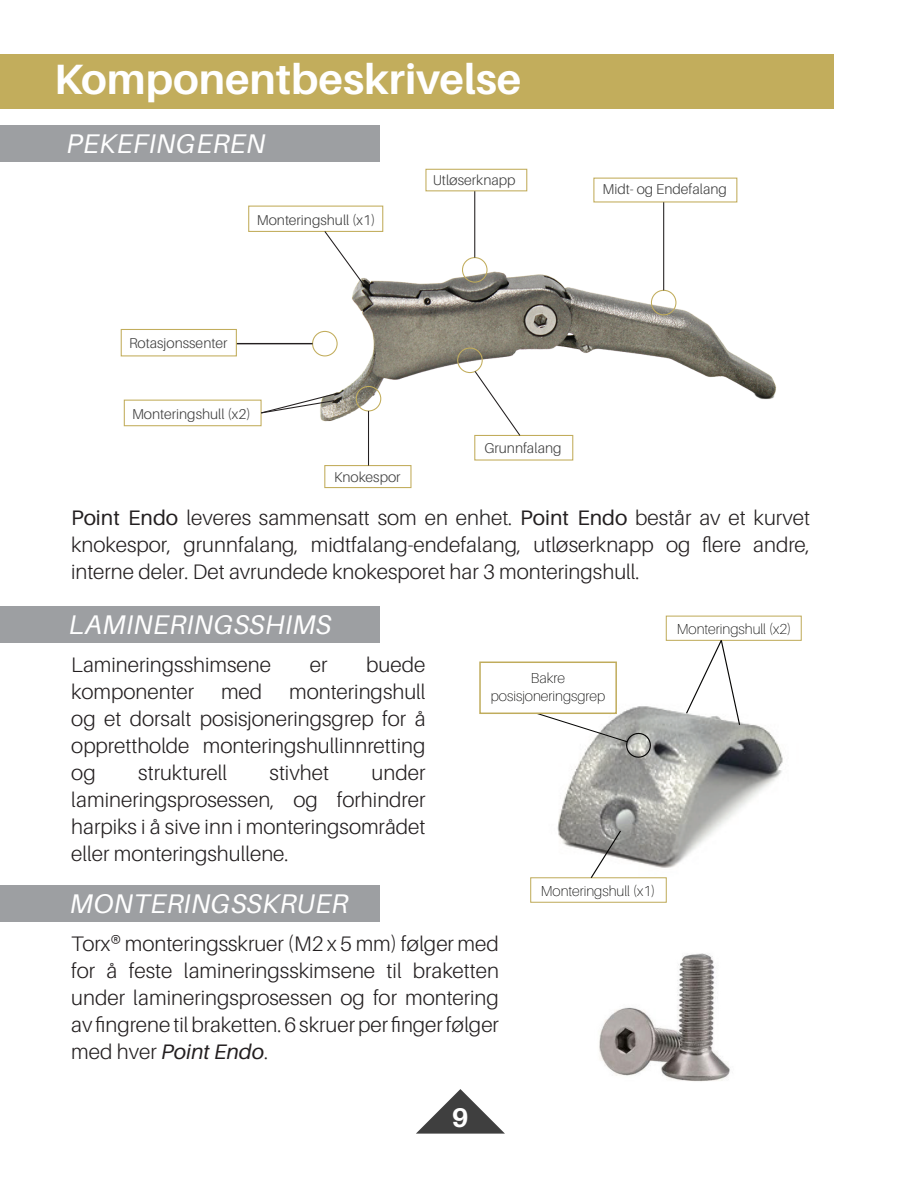
<style>
.page{position:relative;width:918px;height:1188px;background:#fff}
.page>*{position:absolute;margin:0;border:0;box-sizing:border-box;transform-origin:0 0}
.regular_paragraph{font:700 42.45px "Aileron";color:#fff}
.t1{font:italic 27px "Aileron";letter-spacing:.01em;color:#fff}
.Paragraph_Style_1{font:700 27px "Aileron";color:#fff}
.t2{font:300 21px/27px "Aileron";color:#231f20;text-align:justify}
.t3{font:100 14.4px/17.2px "Aileron";color:#050504;text-align:center}
.t4{font:300 14.25px "Aileron";color:#3f3f3f}
.s1{font-weight:400}
.s2{font-weight:400;font-style:italic}
</style>
<div class="page">
<div style="left:0;top:885px;width:379px;height:37px;background:#9d9fa2"></div>
<div style="left:0;top:606px;width:379px;height:36px;background:#9d9fa2"></div>
<div style="left:0;top:125px;width:379px;height:37px;background:#9d9fa2"></div>
<div style="left:0;top:54px;width:833px;height:54px;background:#c2ad5c"></div>
<svg style="left:416px;top:1089px;width:89px;height:45px"></svg>
<img style="left:599px;top:953px;width:131px;height:129px">
<img style="left:557px;top:706px;width:226px;height:162px">
<svg style="left:537px;top:712px;width:115px;height:47px"></svg>
<div style="left:479px;top:662px;width:138px;height:52px;border:2px solid #c0ac5c"></div>
<div style="left:666px;top:616px;width:136px;height:25px;border:1px solid #c0ac5c"></div>
<svg style="left:685px;top:639px;width:56px;height:87px"></svg>
<div style="left:530px;top:877px;width:137px;height:26px;border:1px solid #c0ac5c"></div>
<svg style="left:590px;top:829px;width:32px;height:50px"></svg>
<img style="left:310px;top:255px;width:467px;height:178px">
<div style="left:312px;top:331px;width:26px;height:25px;border:1px solid #c2ad5c;border-radius:50%"></div>
<div style="left:462px;top:257px;width:26px;height:26px;border:1px solid #c2ad5c;border-radius:50%"></div>
<div style="left:457px;top:348px;width:26px;height:25px;border:1px solid #c2ad5c;border-radius:50%"></div>
<div style="left:651px;top:290px;width:25px;height:25px;border:1px solid #c2ad5c;border-radius:50%"></div>
<hr style="left:236px;top:343px;width:77px;height:1px;background:#231f20">
<div style="left:121px;top:329px;width:116px;height:27px;border:1px solid #c2ad5c"></div>
<div style="left:425px;top:169px;width:102px;height:22px;border:1px solid #c2ad5c"></div>
<div style="left:324px;top:465px;width:88px;height:23px;border:1px solid #c2ad5c"></div>
<div style="left:593px;top:178px;width:144px;height:25px;border:1px solid #c2ad5c"></div>
<div style="left:474px;top:435px;width:99px;height:26px;border:1px solid #c2ad5c"></div>
<div style="left:124px;top:400px;width:138px;height:26px;border:1px solid #c2ad5c"></div>
<div style="left:248px;top:206px;width:135px;height:26px;border:1px solid #c2ad5c"></div>
<svg style="left:474px;top:370px;width:47px;height:67px"></svg>
<hr style="left:663px;top:202px;width:1px;height:88px;background:#231f20">
<svg style="left:260px;top:392px;width:78px;height:22px"></svg>
<div style="left:356px;top:386px;width:25px;height:25px;border:1px solid #c2ad5c;border-radius:50%"></div>
<hr style="left:368px;top:411px;width:1px;height:55px;background:#231f20">
<svg style="left:323px;top:230px;width:42px;height:57px"></svg>
<hr style="left:474px;top:191px;width:1px;height:67px;background:#231f20">
<p class="regular_paragraph" style="left:54px;top:56px;width:469px">Komponentbeskrivelse</p>
<p class="t1" style="left:67px;top:129px;width:200px">PEKEFINGEREN</p>
<p class="t4" style="left:257px;top:212px;width:120px">Monteringshull (x1)</p>
<p class="t4" style="left:433px;top:172px;width:84px">Utløserknapp</p>
<p class="t4" style="left:603px;top:182px;width:126px">Midt- og Endefalang</p>
<p class="t4" style="left:129px;top:335px;width:100px">Rotasjonssenter</p>
<p class="t4" style="left:132px;top:406px;width:120px">Monteringshull (x2)</p>
<p class="t4" style="left:334px;top:469px;width:68px">Knokespor</p>
<p class="t4" style="left:485px;top:440px;width:79px">Grunnfalang</p>
<p class="t2" style="left:71px;top:505px;width:740px"><span class="s1">Point Endo</span> leveres sammensatt som en enhet. <span class="s1">Point Endo</span> består av et kurvet knokespor, grunnfalang, midtfalang-endefalang, utløserknapp og flere andre, interne deler. Det avrundede knokesporet har 3 monteringshull.</p>
<p class="t1" style="left:69px;top:610px;width:264px">LAMINERINGSSHIMS</p>
<p class="t2" style="left:71px;top:651px;width:201px">Lamineringsshimsene</p>
<p class="t2" style="left:310px;top:651px;width:19px">er</p>
<p class="t2" style="left:366px;top:651px;width:61px">buede</p>
<p class="t2" style="left:71px;top:678px;width:124px">komponenter</p>
<p class="t2" style="left:221px;top:678px;width:43px">med</p>
<p class="t2" style="left:71px;top:678px;width:356px;text-indent:218px">monteringshull og et dorsalt posisjoneringsgrep for å opprettholde monteringshullinnretting og</p>
<p class="t2" style="left:138px;top:759px;width:90px">strukturell</p>
<p class="t2" style="left:270px;top:759px;width:61px">stivhet</p>
<p class="t2" style="left:71px;top:759px;width:356px;text-indent:300px">under lamineringsprosessen, og forhindrer harpiks i å sive inn i monteringsområdet eller monteringshullene.</p>
<p class="t1" style="left:70px;top:889px;width:280px">MONTERINGSSKRUER</p>
<p class="t3" style="left:491px;top:670px;width:116px">Bakre posisjoneringsgrep</p>
<p class="t3" style="left:541px;top:882px;width:116px">Monteringshull (x1)</p>
<p class="t2" style="left:71px;top:930px;width:429px">Torx® monteringsskruer (M2 x 5 mm) følger med for å feste lamineringsskimsene til braketten under lamineringsprosessen og for montering av fingrene til braketten. 6 skruer per finger følger med hver <span class="s2">Point Endo</span>.</p>
<p class="Paragraph_Style_1" style="left:452px;top:1102px;width:18px">9</p>
<p class="t3" style="left:677px;top:621px;width:116px">Monteringshull (x2)</p>
</div>
